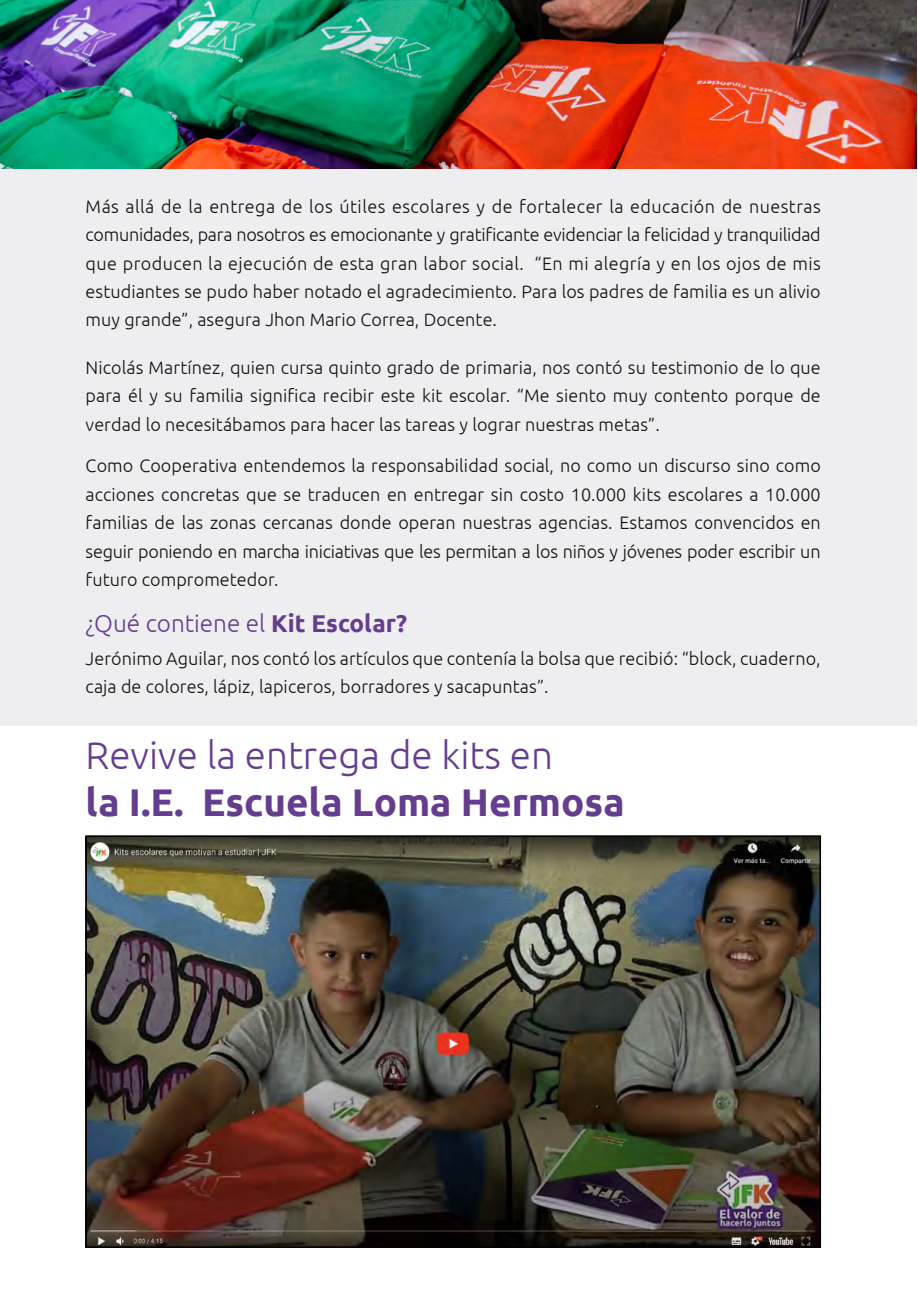
<style>
.page{position:relative;width:918px;height:1298px;background:#fff}
.page>*{position:absolute;margin:0;border:0;box-sizing:border-box;transform-origin:0 0}
.t1{font:700 38.55px "Ubuntu";color:#643d8f}
.t2{font:300 38.55px "Ubuntu";color:#643d8f}
.t3{font:300 24.3px "Ubuntu";color:#643d8f}
.t4{font:300 18px/28.3px "Ubuntu";letter-spacing:.005em;color:#111110;text-align:justify}
.s1{font-weight:700}
</style>
<div class="page">
<img style="left:0;top:0;width:916px;height:169px">
<div style="left:0;top:169px;width:916px;height:556px;background:#eeeef0"></div>
<img style="left:88px;top:838px;width:730px;height:406px">
<div style="left:85px;top:835px;width:736px;height:412px;border:2px solid #000"></div>
<p class="t4" style="left:86px;top:192px;width:737px">Más allá de la entrega de los útiles escolares y de fortalecer la educación de nuestras comunidades, para nosotros es emocionante y gratificante evidenciar la felicidad y tranquilidad que producen la ejecución de esta gran labor social. “En mi alegría y en los ojos de mis estudiantes se pudo haber notado el agradecimiento. Para los padres de familia es un alivio muy grande”, asegura Jhon Mario Correa, Docente.</p>
<p class="t4" style="left:86px;top:353px;width:737px">Nicolás Martínez, quien cursa quinto grado de primaria, nos contó su testimonio de lo que para él y su familia significa recibir este kit escolar. “Me siento muy contento porque de verdad lo necesitábamos para hacer las tareas y lograr nuestras metas”.</p>
<p class="t4" style="left:86px;top:451px;width:737px">Como Cooperativa entendemos la responsabilidad social, no como un discurso sino como acciones concretas que se traducen en entregar sin costo 10.000 kits escolares a 10.000 familias de las zonas cercanas donde operan nuestras agencias. Estamos convencidos en seguir poniendo en marcha iniciativas que les permitan a los niños y jóvenes poder escribir un futuro comprometedor.</p>
<h2 class="t3" style="left:86px;top:608px;width:323px">¿Qué contiene el <span class="s1">Kit Escolar?</span></h2>
<p class="t4" style="left:86px;top:643px;width:737px">Jerónimo Aguilar, nos contó los artículos que contenía la bolsa que recibió: “block, cuaderno, caja de colores, lápiz, lapiceros, borradores y sacapuntas”.</p>
<h1 class="t2" style="left:86px;top:732px;width:469px">Revive la entrega de kits en</h1>
<h1 class="t1" style="left:86px;top:778px;width:541px">la I.E. Escuela Loma Hermosa</h1>
</div>
